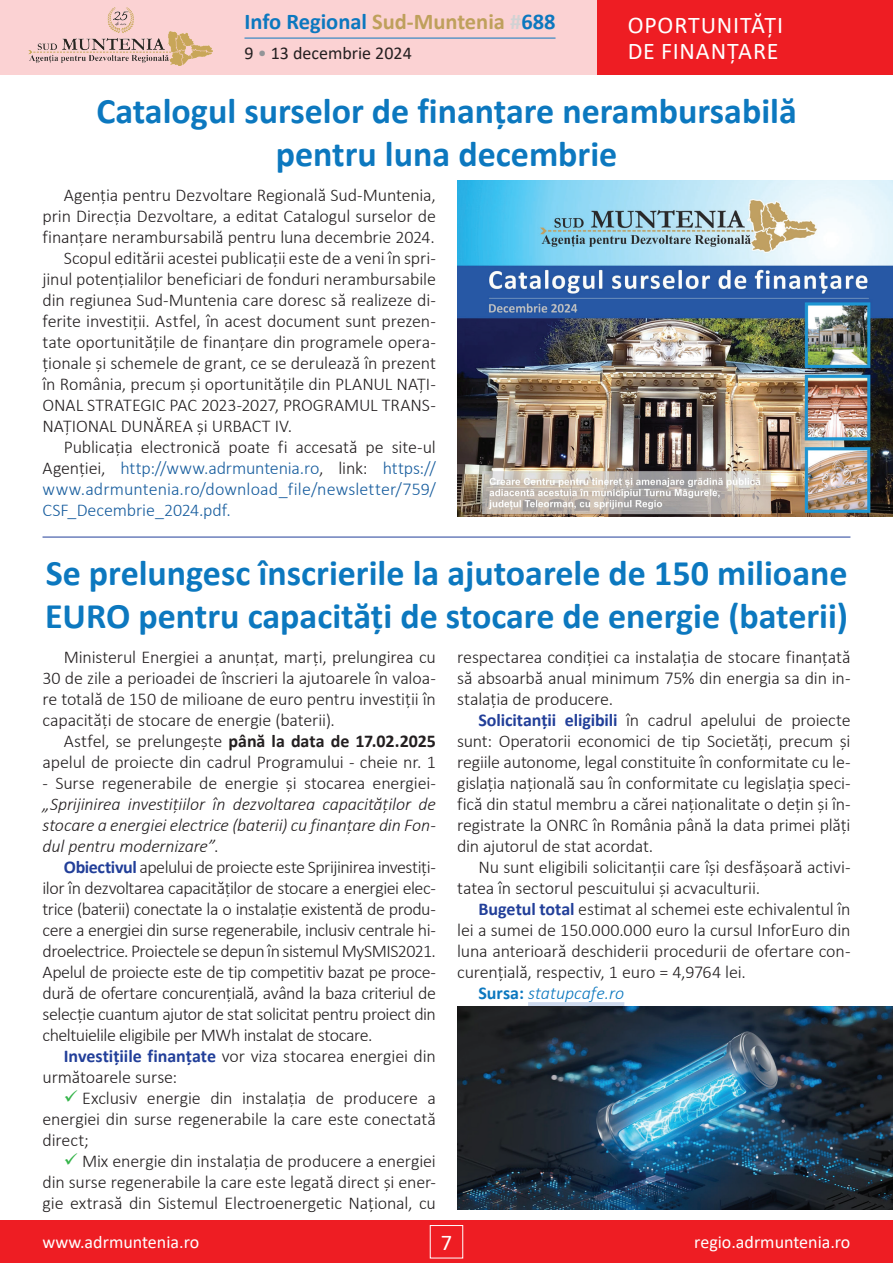
<style>
.page{position:relative;width:893px;height:1263px;background:#fff}
.page>*{position:absolute;margin:0;border:0;box-sizing:border-box;transform-origin:0 0}
.t1{font:700 36px/43.2px "Calibri";color:#0c78bf}
.t2{font:24px/25.5px "Calibri";letter-spacing:.035em;color:#fff}
.t3{font:700 22.5px "Calibri";color:#0c78bf}
.t4{font:22.5px "Calibri";color:#fff}
.t5{font:300 18px/21px "Calibri";letter-spacing:-.01em;color:#231f20;text-align:justify}
.t6{font:italic 300 18px/21px "Calibri";letter-spacing:-.01em;color:#231f20;text-align:justify}
.t7{font:300 18px "Calibri";color:#175d9e}
.t8{font:18px "Calibri";color:#fff}
.t9{font:italic 300 18px "Calibri";color:#0c78bf}
.t10{font:18px "Calibri";color:#231f20}
.s1{color:#bfa05c}
.s2{color:#d1d2d4}
.s3{color:#939598}
.s4{color:#231f20}
.s5{font-weight:700}
.s6{font-style:normal}
.s7{font-weight:700;color:#223f99}
.s8{font-weight:700;font-style:normal}
</style>
<div class="page">
<div style="left:0;top:1220px;width:893px;height:43px;background:#ee1d23"></div>
<div style="left:430px;top:1225px;width:33px;height:33px;border:1px solid #fff"></div>
<div style="left:0;top:0;width:893px;height:75px;background:#fbd2d3"></div>
<div style="left:597px;top:0;width:296px;height:75px;background:#ee1d23"></div>
<hr style="left:244px;top:38px;width:311px;height:1px;background:#0c78bf">
<img style="left:28px;top:7px;width:185px;height:59px">
<svg style="left:528px;top:1002px;width:96px;height:5px"></svg>
<img style="left:457px;top:1007px;width:436px;height:202px">
<hr style="left:43px;top:537px;width:807px;height:1px;background:#223f99">
<img style="left:457px;top:180px;width:436px;height:336px">
<p class="t3" style="left:244px;top:6px;width:313px">Info Regional <span class="s1">Sud-Muntenia</span> <span class="s2">#</span>688</p>
<p class="t10" style="left:244px;top:41px;width:169px">9 <span class="s3">•</span> 13 decembrie 2024</p>
<h2 class="t2" style="left:628px;top:12px;width:157px">OPORTUNITĂȚI<br>DE FINANȚARE</h2>
<h1 class="t1" style="left:96px;top:89px;width:702px;text-align:center">Catalogul surselor de finanțare nerambursabilă pentru luna decembrie</h1>
<p class="t5" style="left:64px;top:184px;width:374px">Agenția pentru Dezvoltare Regională Sud-Muntenia,</p>
<p class="t5" style="left:43px;top:205px;width:395px">prin Direcția Dezvoltare, a editat Catalogul surselor de</p>
<p class="t5" style="left:43px;top:226px;width:394px">finanțare nerambursabilă pentru luna decembrie 2024.</p>
<p class="t5" style="left:64px;top:247px;width:374px">Scopul editării acestei publicații este de a veni în spri-</p>
<p class="t5" style="left:43px;top:268px;width:395px">jinul potențialilor beneficiari de fonduri nerambursabile</p>
<p class="t5" style="left:43px;top:289px;width:395px">din regiunea Sud-Muntenia care doresc să realizeze di-</p>
<p class="t5" style="left:43px;top:310px;width:395px">ferite investiții. Astfel, în acest document sunt prezen-</p>
<p class="t5" style="left:43px;top:331px;width:395px">tate oportunitățile de finanțare din programele opera-</p>
<p class="t5" style="left:43px;top:352px;width:395px">ționale și schemele de grant, ce se derulează în prezent</p>
<p class="t5" style="left:43px;top:373px;width:395px">în România, precum și oportunitățile din PLANUL NAȚI-</p>
<p class="t5" style="left:43px;top:394px;width:395px">ONAL STRATEGIC PAC 2023-2027, PROGRAMUL TRANS-</p>
<p class="t5" style="left:43px;top:415px;width:251px">NAȚIONAL DUNĂREA și URBACT IV.</p>
<p class="t5" style="left:64px;top:436px;width:374px">Publicația electronică poate fi accesată pe site-ul</p>
<p class="t7" style="left:43px;top:457px;width:395px"><span class="s4">Agenției,</span> http://www.adrmuntenia.ro<span class="s4">, link:</span> https://</p>
<p class="t7" style="left:43px;top:478px;width:395px">www.adrmuntenia.ro/download_file/newsletter/759/</p>
<p class="t7" style="left:43px;top:499px;width:190px">CSF_Decembrie_2024.pdf.</p>
<h1 class="t1" style="left:45px;top:551px;width:805px">Se prelungesc înscrierile la ajutoarele de 150 milioane<br>EURO pentru capacități de stocare de energie (baterii)</h1>
<p class="t5" style="left:43px;top:646px;width:395px;text-indent:21px">Ministerul Energiei a anunțat, marți, prelungirea cu 30 de zile a perioadei de înscrieri la ajutoarele în valoa&shy;re totală de 150 de milioane de euro pentru investiții în capacități de stocare de energie (baterii).</p>
<p class="t5" style="left:43px;top:730px;width:395px;text-align:right">Astfel, se prelungește <span class="s5">până la data de 17.02.2025 </span>apelul de proiecte din cadrul Programului - cheie nr. 1</p>
<p class="t5" style="left:43px;top:772px;width:395px">- Surse regenerabile de energie și stocarea energiei-</p>
<p class="t6" style="left:43px;top:793px;width:395px">„Sprijinirea investițiilor în dezvoltarea capacităților de stocare a energiei electrice (baterii) cu finanțare din Fon&shy;dul pentru modernizare”<span class="s6">.</span></p>
<p class="t5" style="left:43px;top:856px;width:395px;text-indent:21px"><span class="s7">Obiectivul</span> apelului de proiecte este Sprijinirea investiți&shy;ilor în dezvoltarea capacităților de stocare a energiei elec&shy;trice (baterii) conectate la o instalație existentă de produ&shy;cere a energiei din surse regenerabile, inclusiv centrale hi&shy;droelectrice. Proiectele se depun în sistemul MySMIS2021.<br>Apelul de proiecte este de tip competitiv bazat pe proce&shy;dură de ofertare concurențială, având la baza criteriul de selecție cuantum ajutor de stat solicitat pentru proiect din cheltuielile eligibile per MWh instalat de stocare.</p>
<p class="t5" style="left:43px;top:1045px;width:395px;text-indent:21px"><span class="s7">Investițiile finanțate</span> vor viza stocarea energiei din următoarele surse:</p>
<p class="t5" style="left:43px;top:1087px;width:395px;text-indent:39px">Exclusiv energie din instalația de producere a energiei din surse regenerabile la care este conectată direct;</p>
<p class="t5" style="left:43px;top:1150px;width:395px;text-indent:39px">Mix energie din instalația de producere a energiei din surse regenerabile la care este legată direct și ener&shy;gie extrasă din Sistemul Electroenergetic Național, cu</p>
<p class="t5" style="left:457px;top:646px;width:395px">respectarea condiției ca instalația de stocare finanțată să absoarbă anual minimum 75% din energia sa din in&shy;stalația de producere.</p>
<p class="t5" style="left:457px;top:709px;width:395px;text-indent:21px"><span class="s7">Solicitanții eligibili</span> în cadrul apelului de proiecte sunt: Operatorii economici de tip Societăți, precum și regiile autonome, legal constituite în conformitate cu le&shy;gislația națională sau în conformitate cu legislația speci&shy;fică din statul membru a cărei naționalitate o dețin și în&shy;registrate la ONRC în România până la data primei plăți din ajutorul de stat acordat.</p>
<p class="t5" style="left:457px;top:856px;width:395px;text-indent:21px">Nu sunt eligibili solicitanții care își desfășoară activi&shy;tatea în sectorul pescuitului și acvaculturii.</p>
<p class="t5" style="left:478px;top:898px;width:374px"><span class="s7">Bugetul total</span> estimat al schemei este echivalentul în</p>
<p class="t5" style="left:457px;top:919px;width:395px">lei a sumei de 150.000.000 euro la cursul InforEuro din</p>
<p class="t5" style="left:457px;top:940px;width:395px">luna anterioară deschiderii procedurii de ofertare con-</p>
<p class="t5" style="left:457px;top:961px;width:290px">curențială, respectiv, 1 euro = 4,9764 lei.</p>
<p class="t9" style="left:478px;top:982px;width:147px"><span class="s8">Sursa:</span> statupcafe.ro</p>
<p class="t8" style="left:43px;top:1230px;width:158px">www.adrmuntenia.ro</p>
<p class="t4" style="left:441px;top:1226px;width:13px">7</p>
<p class="t8" style="left:694px;top:1230px;width:158px">regio.adrmuntenia.ro</p>
</div>
